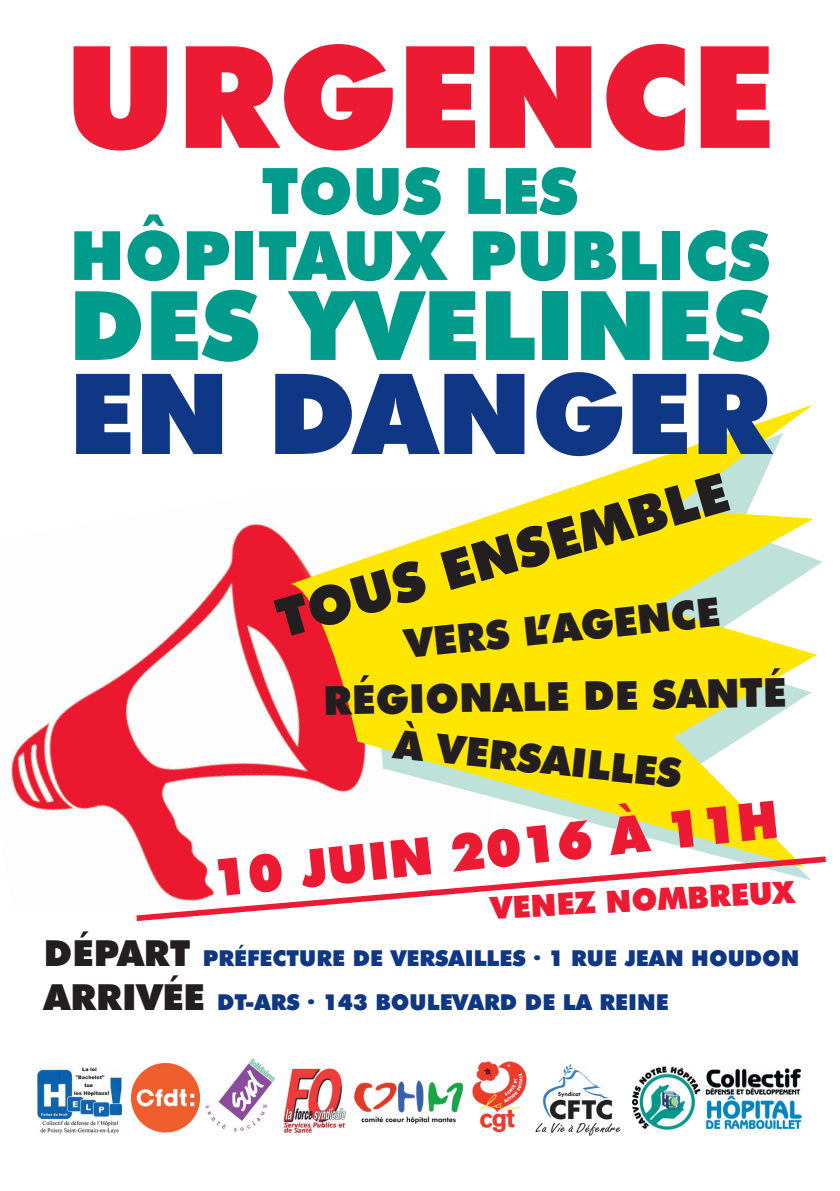
<style>
.page{position:relative;width:840px;height:1191px;background:#fff}
.page>*{position:absolute;margin:0;border:0;box-sizing:border-box;transform-origin:0 0}
.t1{font:900 142px "Futura BT";color:#ed1a33}
.t2{font:900 112px "Futura BT";color:#103785}
.t3{font:900 96px "Futura BT";color:#009b8b}
.t4{font:900 68px "Futura BT";color:#009b8b}
.t5{font:900 64px "Futura BT";color:#009b8b}
.t6{font:900 54px "Futura BT";color:#231f20}
.t7{font:900 52px "Futura BT";color:#ed1a33}
.t8{font:900 40px "Futura BT";color:#231f20}
.t9{font:900 30.6px "Futura BT";color:#ed1a33}
.t10{font:900 22px/43.2px "Futura BT";color:#103785}
.s1{font-size:36px;color:#231f20}
</style>
<div class="page">
<img style="left:11px;top:523px;width:280px;height:333px">
<svg style="left:291px;top:405px;width:525px;height:451px"></svg>
<img style="left:37px;top:1067px;width:85px;height:67px">
<img style="left:131px;top:1063px;width:68px;height:70px">
<img style="left:205px;top:1058px;width:71px;height:74px">
<img style="left:354px;top:1080px;width:108px;height:44px">
<img style="left:472px;top:1061px;width:55px;height:72px">
<img style="left:632px;top:1066px;width:170px;height:64px">
<img style="left:283px;top:1068px;width:63px;height:65px">
<img style="left:535px;top:1064px;width:86px;height:72px">
<svg style="left:136px;top:856px;width:689px;height:65px"></svg>
<h1 class="t1" style="left:65px;top:37px;width:710px">URGENCE</h1>
<h3 class="t5" style="left:261px;top:164px;width:318px">TOUS LES</h3>
<h3 class="t4" style="left:70px;top:227px;width:701px">HÔPITAUX PUBLICS</h3>
<h3 class="t3" style="left:69px;top:285px;width:703px">DES YVELINES</h3>
<h2 class="t2" style="left:69px;top:366px;width:703px">EN DANGER</h2>
<h3 class="t6" style="left:271px;top:597px;width:468px;rotate:-16deg">TOUS ENSEMBLE</h3>
<h3 class="t8" style="left:403px;top:627px;width:318px;rotate:-6deg">VERS L’AGENCE</h3>
<h3 class="t8" style="left:323px;top:683px;width:464px;rotate:-1deg">RÉGIONALE DE SANTÉ</h3>
<h3 class="t8" style="left:395px;top:726px;width:290px;rotate:6deg">À VERSAILLES</h3>
<h3 class="t7" style="left:210px;top:856px;width:570px;rotate:-6deg">10 JUIN 2016 À 11H</h3>
<p class="t10" style="left:44px;top:938px;width:756px"><span class="s1">DÉPART</span> PRÉFECTURE DE VERSAILLES . 1 RUE JEAN HOUDON<br><span class="s1">ARRIVÉE</span> DT-ARS . 143 BOULEVARD DE LA REINE</p>
<h3 class="t9" style="left:489px;top:895px;width:306px;rotate:-3deg">VENEZ NOMBREUX</h3>
</div>
